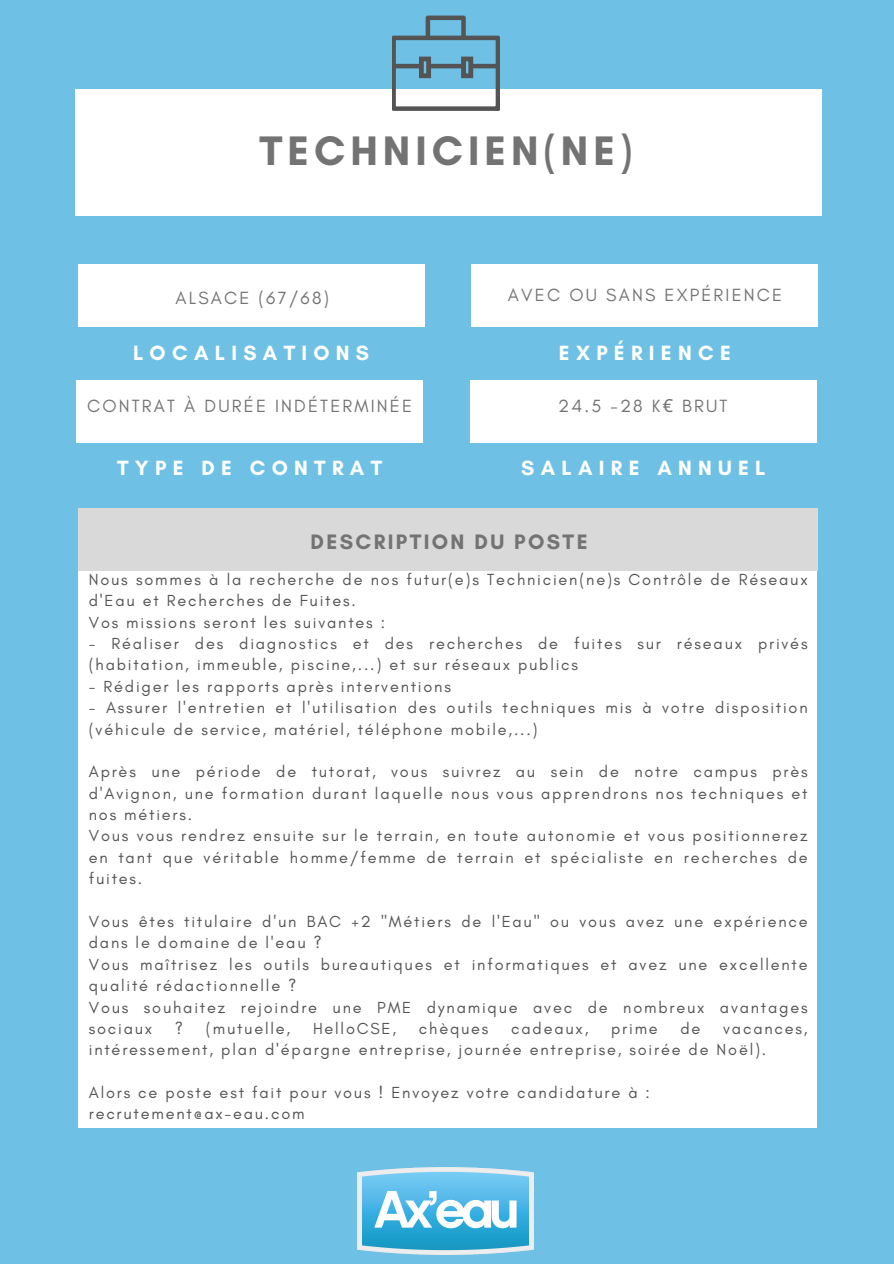
<style>
.page{position:relative;width:894px;height:1264px;background:#fff}
.page>*{position:absolute;margin:0;border:0;box-sizing:border-box;transform-origin:0 0}
.t1{font:700 42px "Glacial Indifference";letter-spacing:.12em;color:#737373}
.t2{font:700 21.3px "Glacial Indifference";letter-spacing:.11em;color:#737373}
.t3{font:700 21px "Glacial Indifference";letter-spacing:.3em;color:#fff}
.t4{font:18px "Glacial Indifference";letter-spacing:.12em;color:#737373}
.t5{font:16.35px/21.3px "Glacial Indifference";letter-spacing:.11em;color:#545454}
.s1{font-family:"Noto Sans"}
</style>
<div class="page">
<div style="left:0;top:0;width:893px;height:1263px;background:#6ec1e4"></div>
<div style="left:75px;top:89px;width:746px;height:126px;background:#fff"></div>
<div style="left:471px;top:265px;width:347px;height:62px;background:#fff"></div>
<div style="left:78px;top:265px;width:346px;height:62px;background:#fff"></div>
<div style="left:470px;top:381px;width:346px;height:62px;background:#fff"></div>
<div style="left:76px;top:381px;width:347px;height:62px;background:#fff"></div>
<div style="left:78px;top:567px;width:738px;height:560px;background:#fff"></div>
<div style="left:78px;top:508px;width:739px;height:62px;background:#d9d9d9"></div>
<img style="left:358px;top:1167px;width:175px;height:86px">
<svg style="left:392px;top:16px;width:107px;height:95px"></svg>
<hr style="left:428px;top:64px;width:36px;height:4px;background:#545454">
<hr style="left:470px;top:64px;width:29px;height:4px;background:#545454">
<p class="t1" style="left:259px;top:125px;width:374px">TECHNICIEN(NE)</p>
<p class="t4" style="left:175px;top:287px;width:155px">ALSACE (67/68)</p>
<p class="t4" style="left:508px;top:284px;width:275px">AVEC OU SANS EXPÉRIENCE</p>
<p class="t3" style="left:133px;top:340px;width:237px">LOCALISATIONS</p>
<p class="t3" style="left:558px;top:340px;width:173px">EXPÉRIENCE</p>
<p class="t4" style="left:87px;top:395px;width:326px">CONTRAT À DURÉE INDÉTERMINÉE</p>
<p class="t4" style="left:558px;top:395px;width:171px">24.5 -28 K<span class="s1">€</span> BRUT</p>
<p class="t3" style="left:117px;top:455px;width:266px">TYPE DE CONTRAT</p>
<p class="t3" style="left:521px;top:455px;width:246px">SALAIRE ANNUEL</p>
<p class="t2" style="left:310px;top:528px;width:278px">DESCRIPTION DU POSTE</p>
<p class="t5" style="left:89px;top:568px;width:720px">Nous sommes à la recherche de nos futur(e)s Technicien(ne)s Contrôle de Réseaux d'Eau et Recherches de Fuites.</p>
<p class="t5" style="left:89px;top:611px;width:298px">Vos missions seront les suivantes :</p>
<p class="t5" style="left:89px;top:632px;width:720px">- Réaliser des diagnostics et des recherches de fuites sur réseaux privés (habitation, immeuble, piscine,...) et sur réseaux publics</p>
<p class="t5" style="left:89px;top:675px;width:363px">- Rédiger les rapports après interventions</p>
<p class="t5" style="left:89px;top:696px;width:720px">- Assurer l'entretien et l'utilisation des outils techniques mis à votre disposition (véhicule de service, matériel, téléphone mobile,...)</p>
<p class="t5" style="left:89px;top:761px;width:720px;text-align:justify">Après une période de tutorat, vous suivrez au sein de notre campus près d'Avignon, une formation durant laquelle nous vous apprendrons nos techniques et nos métiers.</p>
<p class="t5" style="left:89px;top:825px;width:720px;text-align:justify">Vous vous rendrez ensuite sur le terrain, en toute autonomie et vous positionnerez en tant que véritable homme/femme de terrain et spécialiste en recherches de fuites.</p>
<p class="t5" style="left:89px;top:910px;width:720px">Vous êtes titulaire d'un BAC +2 "Métiers de l'Eau" ou vous avez une expérience dans le domaine de l'eau ?</p>
<p class="t5" style="left:89px;top:953px;width:720px">Vous maîtrisez les outils bureautiques et informatiques et avez une excellente qualité rédactionnelle ?</p>
<p class="t5" style="left:89px;top:996px;width:720px">Vous souhaitez rejoindre une PME dynamique avec de nombreux avantages sociaux</p>
<p class="t5" style="left:175px;top:1017px;width:10px">?</p>
<p class="t5" style="left:206px;top:1017px;width:86px">(mutuelle,</p>
<p class="t5" style="left:313px;top:1017px;width:85px">HelloCSE,</p>
<p class="t5" style="left:419px;top:1017px;width:71px">chèques</p>
<p class="t5" style="left:511px;top:1017px;width:79px">cadeaux,</p>
<p class="t5" style="left:611px;top:1017px;width:48px">prime</p>
<p class="t5" style="left:680px;top:1017px;width:21px">de</p>
<p class="t5" style="left:89px;top:1017px;width:720px;text-indent:634px">vacances, intéressement, plan d'épargne entreprise, journée entreprise, soirée de Noël).</p>
<p class="t5" style="left:89px;top:1081px;width:562px">Alors ce poste est fait pour vous ! Envoyez votre candidature à :</p>
<p class="t5" style="left:89px;top:1103px;width:217px">recrutement@ax-eau.com</p>
</div>
